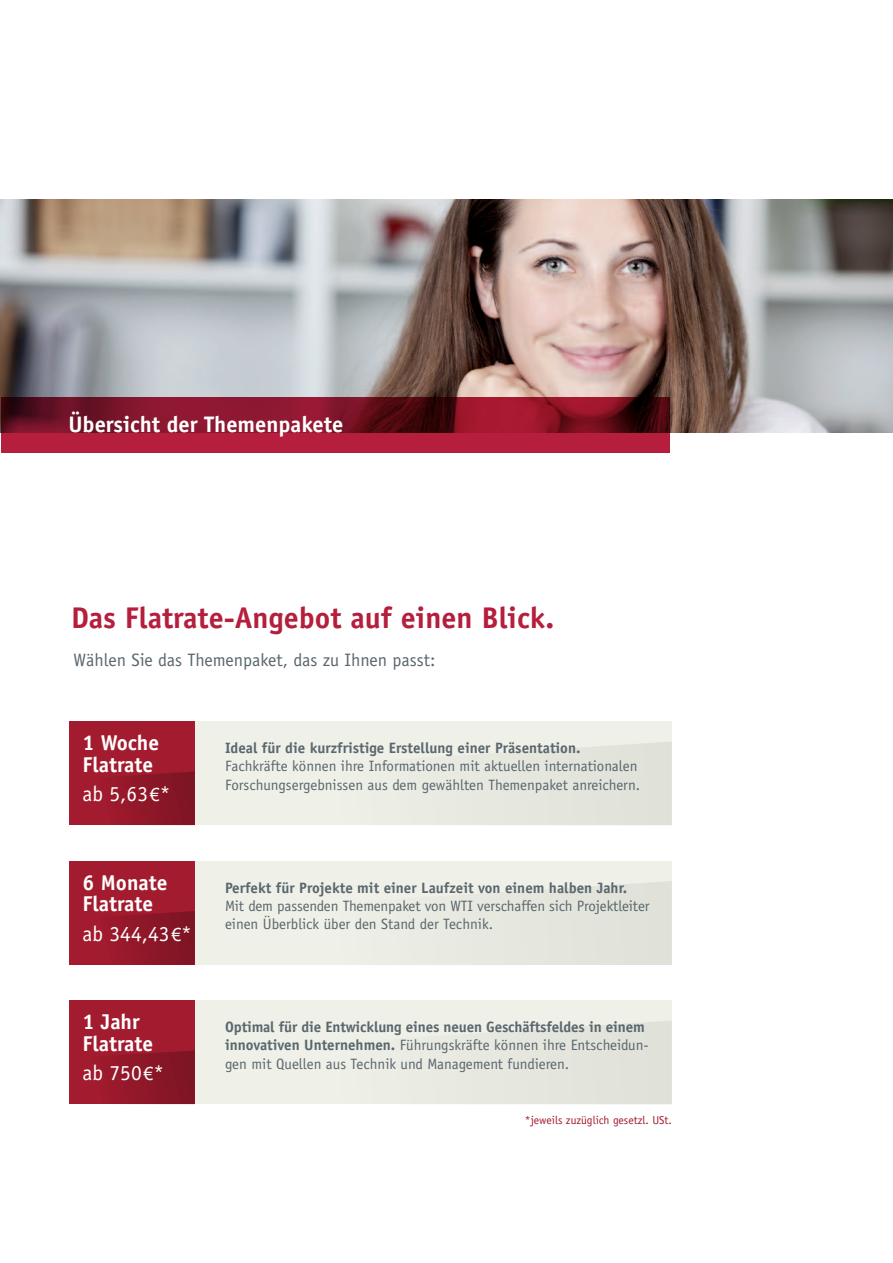
<style>
.page{position:relative;width:893px;height:1263px;background:#fff}
.page>*{position:absolute;margin:0;border:0;box-sizing:border-box;transform-origin:0 0}
.t1{font:700 30px "Officina Sans";color:#b51e3c}
.t2{font:700 22.5px "Officina Sans";color:#fff}
.t3{font:700 21.45px/21.5px "Officina Sans";color:#fff}
.t4{font:21.45px "Officina Sans";color:#fff}
.t5{font:18px "Officina Sans";color:#5a676e}
.t6{font:15px/18.1px "Officina Sans";color:#5a676e}
.t7{font:700 15px "Officina Sans";color:#5a676e}
.t8{font:11.55px "Officina Sans";color:#a21b2e}
.s1{font-family:"Arial";font-size:18.15px}
.s2{font-weight:700}
</style>
<div class="page">
<div style="left:195px;top:722px;width:477px;height:103px;background:#eff0e7"></div>
<div style="left:195px;top:861px;width:477px;height:103px;background:#eff0e7"></div>
<div style="left:195px;top:1000px;width:477px;height:104px;background:#eff0e7"></div>
<img style="left:0;top:199px;width:893px;height:234px">
<svg style="left:1px;top:397px;width:669px;height:55px;background:#8b162c"></svg>
<div style="left:69px;top:722px;width:126px;height:103px;background:#a21b2e"></div>
<div style="left:69px;top:861px;width:126px;height:103px;background:#a21b2e"></div>
<div style="left:69px;top:1001px;width:126px;height:103px;background:#a21b2e"></div>
<svg style="left:119px;top:742px;width:553px;height:83px"></svg>
<svg style="left:69px;top:881px;width:603px;height:84px"></svg>
<svg style="left:113px;top:1021px;width:559px;height:83px"></svg>
<h2 class="t2" style="left:68px;top:410px;width:277px">Übersicht der Themenpakete</h2>
<h1 class="t1" style="left:71px;top:599px;width:485px">Das Flatrate-Angebot auf einen Blick.</h1>
<p class="t5" style="left:74px;top:649px;width:364px">Wählen Sie das Themenpaket, das zu Ihnen passt:</p>
<h3 class="t3" style="left:83px;top:732px;width:78px">1 Woche<br>Flatrate</h3>
<h3 class="t4" style="left:83px;top:781px;width:89px">ab 5,63<span class="s1">€</span>*</h3>
<h3 class="t3" style="left:83px;top:871px;width:87px">6 Monate<br>Flatrate</h3>
<h3 class="t4" style="left:83px;top:921px;width:111px">ab 344,43<span class="s1">€</span>*</h3>
<h3 class="t3" style="left:83px;top:1011px;width:72px">1 Jahr<br>Flatrate</h3>
<h3 class="t4" style="left:83px;top:1060px;width:83px">ab 750<span class="s1">€</span>*</h3>
<p class="t7" style="left:225px;top:739px;width:357px">Ideal für die kurzfristige Erstellung einer Präsentation.</p>
<p class="t6" style="left:225px;top:757px;width:417px">Fachkräfte können ihre Informationen mit aktuellen internationalen<br>Forschungsergebnissen aus dem gewählten Themenpaket anreichern.</p>
<p class="t7" style="left:225px;top:878px;width:404px">Perfekt für Projekte mit einer Laufzeit von einem halben Jahr.</p>
<p class="t6" style="left:225px;top:897px;width:426px">Mit dem passenden Themenpaket von WTI verschaffen sich Projektleiter einen Überblick über den Stand der Technik.</p>
<p class="t6" style="left:225px;top:1018px;width:425px"><span class="s2">Optimal für die Entwicklung eines neuen Geschäftsfeldes in einem innovativen Unternehmen.</span> Führungskräfte können ihre Entscheidun&shy;gen mit Quellen aus Technik und Management fundieren.</p>
<p class="t8" style="left:525px;top:1114px;width:148px">*jeweils zuzüglich gesetzl. USt.</p>
</div>
